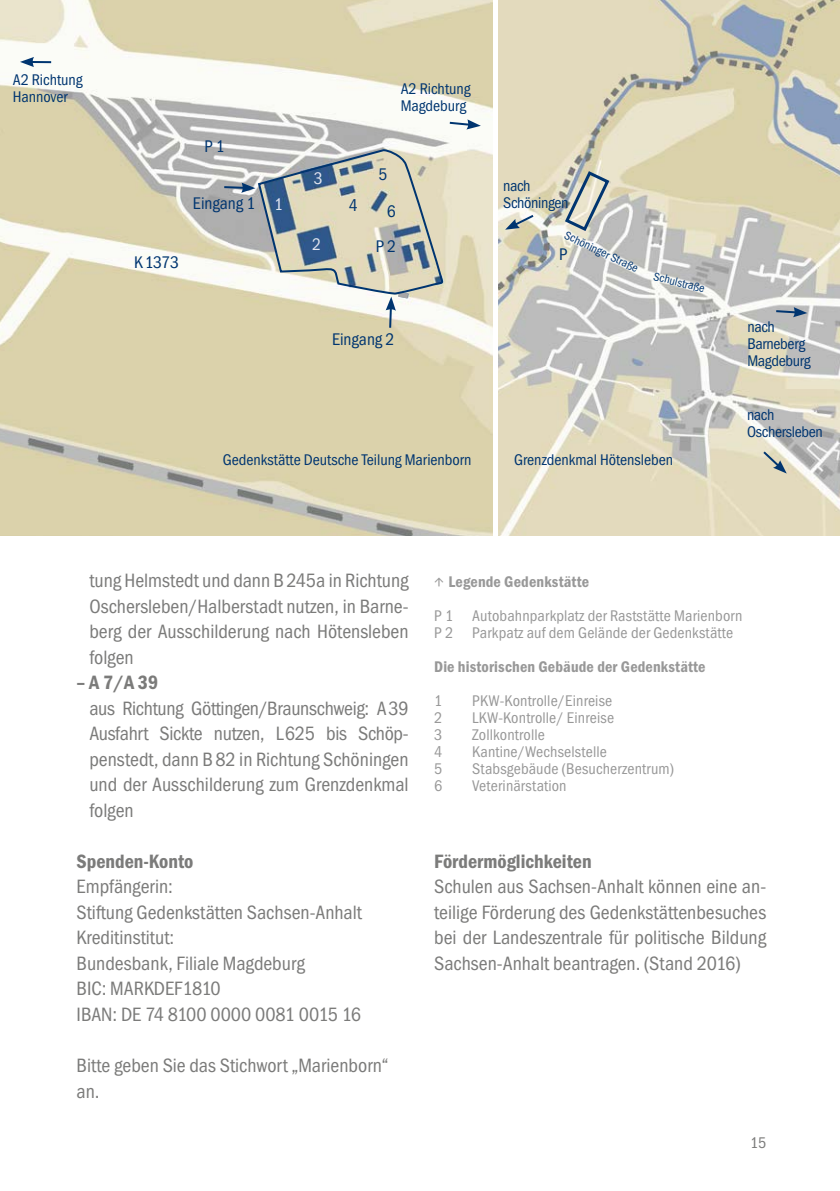
<style>
.page{position:relative;width:840px;height:1191px;background:#fff}
.page>*{position:absolute;margin:0;border:0;box-sizing:border-box;transform-origin:0 0}
.t1{font:condensed 20px/25.6px "Franklin Gothic";color:#7b7b7a;text-align:justify}
.t2{font:600 condensed 20px "Franklin Gothic";color:#7b7b7a}
.t3{font:condensed 17.4px/36.8px "Franklin Gothic";color:#003570;text-align:center}
.t4{font:condensed 17.4px "Franklin Gothic";color:#e2e4f0}
.t5{font:condensed 16px/34px "Franklin Gothic";letter-spacing:.01em;color:#989898}
.t6{font:condensed 16px/17px "Franklin Gothic";letter-spacing:-.005em;color:#003570}
.t7{font:600 condensed 16px "Franklin Gothic";letter-spacing:.01em;color:#989898}
.t8{font:condensed 16px/17px "Franklin Gothic";letter-spacing:-.025em;color:#003570}
.t9{font:condensed 16px "Franklin Gothic";color:#7b7b7a}
.t10{font:condensed 12px "Franklin Gothic";color:#003570}
.s1{font-family:"Source Sans Pro";font-stretch:normal}
.s2{font-weight:600}
</style>
<div class="page">
<img style="left:0;top:0;width:492px;height:536px">
<img style="left:498px;top:0;width:341px;height:536px">
<hr style="left:31px;top:61px;width:20px;height:2px;background:#003570">
<svg style="left:20px;top:57px;width:14px;height:10px"></svg>
<svg style="left:505px;top:213px;width:30px;height:17px"></svg>
<svg style="left:760px;top:449px;width:26px;height:24px"></svg>
<svg style="left:773px;top:307px;width:33px;height:10px"></svg>
<svg style="left:447px;top:119px;width:33px;height:10px"></svg>
<svg style="left:562px;top:169px;width:49px;height:64px"></svg>
<svg style="left:222px;top:147px;width:223px;height:183px"></svg>
<p class="t6" style="left:13px;top:71px;width:71px">A2 Richtung<br>Hannover</p>
<p class="t3" style="left:204px;top:128px;width:22px">P 1</p>
<p class="t3" style="left:193px;top:185px;width:64px">Eingang 1</p>
<p class="t3" style="left:134px;top:244px;width:46px">K1373</p>
<p class="t4" style="left:274px;top:194px;width:10px">1</p>
<p class="t4" style="left:314px;top:168px;width:10px">3</p>
<p class="t4" style="left:312px;top:235px;width:10px">2</p>
<p class="t6" style="left:400px;top:81px;width:71px">A2 Richtung<br>Magdeburg</p>
<p class="t3" style="left:348px;top:187px;width:10px">4</p>
<p class="t3" style="left:378px;top:156px;width:19px">5<br>6</p>
<p class="t3" style="left:375px;top:228px;width:22px">P 2</p>
<p class="t3" style="left:332px;top:321px;width:64px">Eingang 2</p>
<p class="t6" style="left:503px;top:177px;width:67px">nach<br>Schöningen</p>
<p class="t10" style="left:568px;top:228px;width:82px;rotate:26deg">Schöninger Straße</p>
<p class="t3" style="left:558px;top:236px;width:10px">P</p>
<p class="t10" style="left:655px;top:269px;width:54px;rotate:15deg">Schulstraße</p>
<p class="t6" style="left:223px;top:452px;width:250px">Gedenkstätte Deutsche Teilung Marienborn</p>
<p class="t6" style="left:513px;top:452px;width:160px">Grenzdenkmal Hötensleben</p>
<p class="t8" style="left:747px;top:318px;width:64px">nach<br>Barneberg<br>Magdeburg</p>
<p class="t6" style="left:746px;top:407px;width:77px">nach<br>Oschersleben</p>
<p class="t1" style="left:89px;top:568px;width:320px">tung Helmstedt und dann B245a in Richtung Oschersleben/Halberstadt nutzen, in Barne&shy;berg der Ausschilderung nach Hötensleben folgen</p>
<p class="t2" style="left:77px;top:671px;width:83px">– A 7/A 39</p>
<p class="t1" style="left:89px;top:695px;width:320px">aus Richtung Göttingen/Braunschweig: A39<br>Ausfahrt Sickte nutzen, L625 bis Schöp&shy;penstedt, dann B82 in Richtung Schöningen und der Ausschilderung zum Grenzdenkmal folgen</p>
<p class="t2" style="left:77px;top:849px;width:118px">Spenden-Konto</p>
<p class="t1" style="left:77px;top:874px;width:287px;text-align:left">Empfängerin:<br>Stiftung Gedenkstätten Sachsen-Anhalt<br>Kreditinstitut:<br>Bundesbank, Filiale Magdeburg<br>BIC: MARKDEF1810<br>IBAN: DE 74 8100 0000 0081 0015 16</p>
<p class="t1" style="left:77px;top:1052px;width:313px">Bitte geben Sie das Stichwort „Marienborn“ an.</p>
<p class="t5" style="left:434px;top:565px;width:309px"><span class="s1">↑</span> <span class="s2">Legende Gedenkstätte<br></span>P 1 Autobahnparkplatz der Raststätte Marienborn</p>
<p class="t5" style="left:434px;top:616px;width:300px">P 2 Parkpatz auf dem Gelände der Gedenkstätte</p>
<p class="t7" style="left:434px;top:657px;width:273px">Die historischen Gebäude der Gedenkstätte</p>
<p class="t5" style="left:434px;top:684px;width:10px">1</p>
<p class="t5" style="left:472px;top:684px;width:141px">PKW-Kontrolle/Einreise</p>
<p class="t5" style="left:434px;top:701px;width:10px">2</p>
<p class="t5" style="left:472px;top:701px;width:143px">LKW-Kontrolle/ Einreise</p>
<p class="t5" style="left:434px;top:718px;width:10px">3</p>
<p class="t5" style="left:472px;top:718px;width:74px">Zollkontrolle</p>
<p class="t5" style="left:434px;top:735px;width:10px">4</p>
<p class="t5" style="left:472px;top:735px;width:136px">Kantine/Wechselstelle</p>
<p class="t5" style="left:434px;top:752px;width:10px">5</p>
<p class="t5" style="left:472px;top:752px;width:203px">Stabsgebäude (Besucherzentrum)</p>
<p class="t5" style="left:434px;top:769px;width:10px">6</p>
<p class="t5" style="left:472px;top:769px;width:96px">Veterinärstation</p>
<p class="t2" style="left:434px;top:849px;width:159px">Fördermöglichkeiten</p>
<p class="t1" style="left:434px;top:874px;width:333px">Schulen aus Sachsen-Anhalt können eine an&shy;teilige Förderung des Gedenkstättenbesuches bei der Landeszentrale für politische Bildung Sachsen-Anhalt beantragen. (Stand 2016)</p>
<p class="t9" style="left:749px;top:1134px;width:17px">15</p>
</div>
